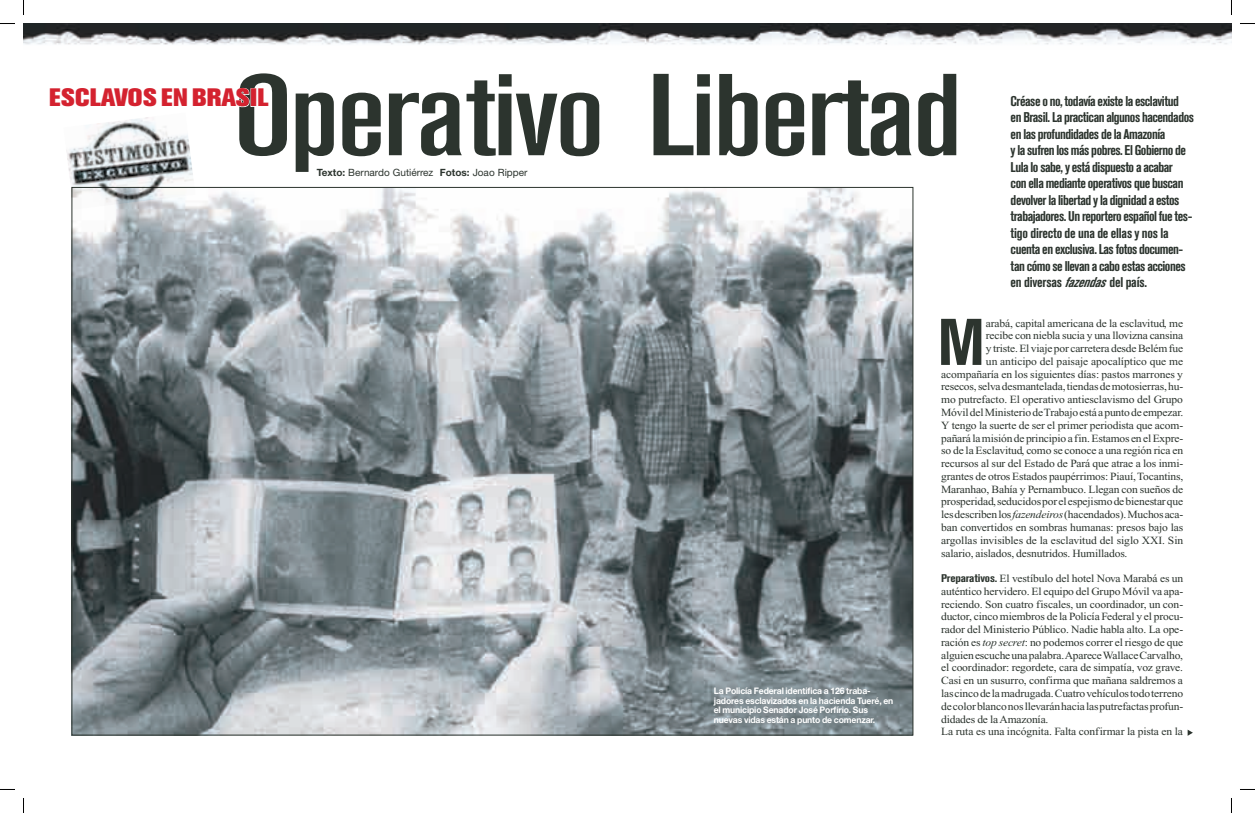
<style>
.page{position:relative;width:1255px;height:813px;background:#fff}
.page>*{position:absolute;margin:0;border:0;box-sizing:border-box;transform-origin:0 0}
.t1{font:500 condensed 115px "Akzidenz Grotesk BE";letter-spacing:-.025em;color:#2c342e;scale:1.4 1}
.t2{font:700 condensed 65.2px "Akzidenz Grotesk BE";color:#2c342e;scale:1.05 1}
.t3{font:800 25px "Akzidenz Grotesk BE";letter-spacing:.015em;color:#d4222f;scale:1.05 1}
.t4{font:700 condensed 14px/16.5px "Akzidenz Grotesk BE";letter-spacing:-.035em;color:#2c342e}
.t5{font:11px/12.8px "Times New Roman";letter-spacing:-.015em;color:#2c342e;scale:1.05 1}
.t6{font:10px "Helvetica Neue";color:#2c342e}
.t7{font:700 9px/9.5px "Helvetica Neue";letter-spacing:-.015em;color:#fff;scale:.96 1}
.s1{font-style:italic}
.s2{font-family:"Akzidenz Grotesk BE";font-weight:700;font-stretch:condensed}
.s3{font-weight:700}
</style>
<div class="page">
<img style="left:74px;top:189px;width:837px;height:544px">
<img style="left:24px;top:24px;width:1207px;height:21px">
<img style="left:66px;top:117px;width:130px;height:93px">
<svg style="left:1187px;top:729px;width:6px;height:6px"></svg>
<svg style="left:0;top:23px;width:15px;height:1px"></svg>
<svg style="left:1240px;top:23px;width:15px;height:1px"></svg>
<svg style="left:0;top:789px;width:15px;height:1px"></svg>
<svg style="left:1240px;top:789px;width:15px;height:1px"></svg>
<svg style="left:23px;top:0;width:1px;height:15px"></svg>
<svg style="left:23px;top:798px;width:1px;height:14px"></svg>
<svg style="left:1231px;top:0;width:1px;height:15px"></svg>
<svg style="left:1231px;top:798px;width:1px;height:14px"></svg>
<h1 class="t1" style="left:233px;top:52px;width:522px">Operativo Libertad</h1>
<h3 class="t3" style="left:49px;top:83px;width:210px">ESCLAVOS EN BRASIL</h3>
<p class="t4" style="left:1010px;top:93px;width:185px">Créase o no, todavía existe la esclavitud<br>en Brasil. La practican algunos hacendados en las profundidades de la Amazonía<br>y la sufren los más pobres. El Gobierno de Lula lo sabe, y está dispuesto a acabar<br>con ella mediante operativos que buscan devolver la libertad y la dignidad a estos trabajadores. Un reportero español fue tes&shy;tigo directo de una de ellas y nos la cuenta en exclusiva. Las fotos documen&shy;tan cómo se llevan a cabo estas acciones en diversas <span class="s1">fazendas</span>del país.</p>
<p class="t5" style="left:986px;top:316px;width:189px">arabá, capital americana de la esclavitud, me</p>
<p class="t5" style="left:986px;top:329px;width:189px">recibe con niebla sucia y una llovizna cansina</p>
<p class="t5" style="left:986px;top:342px;width:189px">y triste. El viaje por carretera desde Belém fue</p>
<p class="t5" style="left:986px;top:355px;width:189px">un anticipo del paisaje apocalíptico que me</p>
<p class="t5" style="left:941px;top:367px;width:232px">acompañaría en los siguientes días: pastos marrones y</p>
<p class="t5" style="left:941px;top:380px;width:232px">resecos, selva desmantelada, tiendas de motosierras, hu-</p>
<p class="t5" style="left:941px;top:393px;width:232px">mo putrefacto. El operativo antiesclavismo del Grupo</p>
<p class="t5" style="left:941px;top:406px;width:232px">Móvil del Ministerio de Trabajo está a punto de empezar.</p>
<p class="t5" style="left:941px;top:418px;width:232px">Y tengo la suerte de ser el primer periodista que acom-</p>
<p class="t5" style="left:941px;top:431px;width:232px">pañará la misión de principio a fin. Estamos en el Expre-</p>
<p class="t5" style="left:941px;top:444px;width:232px">so de la Esclavitud, como se conoce a una región rica en</p>
<p class="t5" style="left:941px;top:457px;width:232px">recursos al sur del Estado de Pará que atrae a los inmi-</p>
<p class="t5" style="left:941px;top:469px;width:232px">grantes de otros Estados paupérrimos: Piauí, Tocantins,</p>
<p class="t5" style="left:941px;top:482px;width:232px">Maranhao, Bahía y Pernambuco. Llegan con sueños de</p>
<p class="t5" style="left:941px;top:495px;width:232px">prosperidad, seducidos por el espejismo de bienestar que</p>
<p class="t5" style="left:941px;top:508px;width:232px">les describen los <span class="s1">fazendeiros</span> (hacendados). Muchos aca-</p>
<p class="t5" style="left:941px;top:521px;width:232px">ban convertidos en sombras humanas: presos bajo las</p>
<p class="t5" style="left:941px;top:533px;width:232px">argollas invisibles de la esclavitud del siglo XXI. Sin</p>
<p class="t5" style="left:941px;top:546px;width:179px">salario, aislados, desnutridos. Humillados.</p>
<p class="t5" style="left:941px;top:572px;width:232px"><span class="s2">Preparativos.</span> El vestíbulo del hotel Nova Marabá es un auténtico hervidero. El equipo del Grupo Móvil va apa&shy;reciendo. Son cuatro fiscales, un coordinador, un con&shy;ductor, cinco miembros de la Policía Federal y el procu&shy;rador del Ministerio Público. Nadie habla alto. La ope&shy;ración es <span class="s1">top secret</span>: no podemos correr el riesgo de que alguien escuche una palabra. Aparece Wallace Carvalho, el coordinador: regordete, cara de simpatía, voz grave.<br>Casi en un susurro, confirma que mañana saldremos a las cinco de la madrugada. Cuatro vehículos todo terreno de color blanco nos llevarán hacia las putrefactas profun&shy;didades de la Amazonía.<br>La ruta es una incógnita. Falta confirmar la pista en la</p>
<p class="t6" style="left:317px;top:166px;width:212px"><span class="s3">Texto:</span> Bernardo Gutiérrez <span class="s3">Fotos:</span> Joao Ripper</p>
<h2 class="t2" style="left:937px;top:305px;width:46px">M</h2>
<p class="t7" style="left:714px;top:686px;width:189px">La Policía Federal identifica a 126 traba&shy;jadores esclavizados en la hacienda Tueré, en el municipio Senador José Porfírio. Sus nuevas vidas están a punto de comenzar.</p>
</div>
